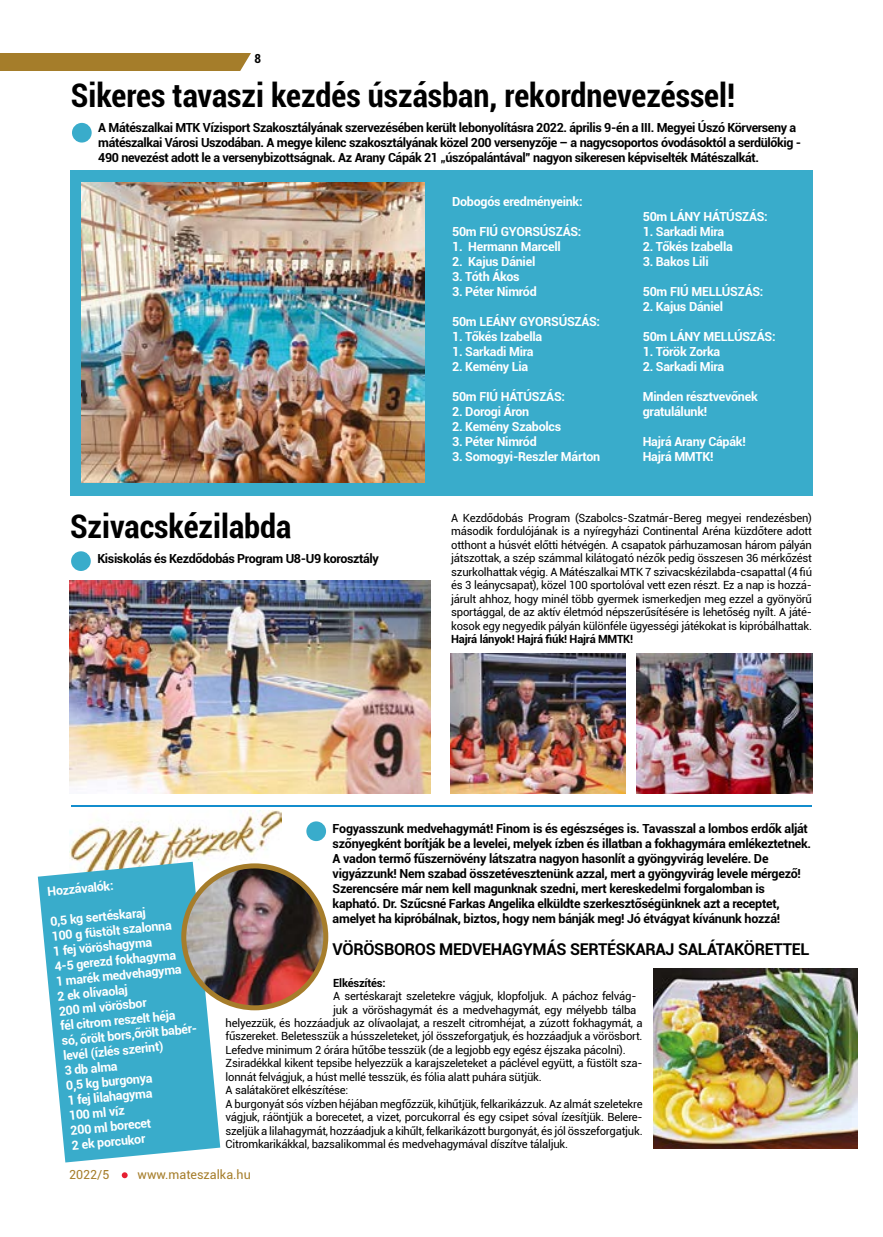
<style>
.page{position:relative;width:883px;height:1237px;background:#fff}
.page>*{position:absolute;margin:0;border:0;box-sizing:border-box;transform-origin:0 0}
.t1{font:700 condensed 32.5px "Roboto";color:#000}
.t2{font:700 16.25px "Roboto";letter-spacing:-.02em;color:#000}
.t3{font:700 12.5px/15px "Roboto";letter-spacing:-.025em;color:#000}
.t4{font:700 12.5px/15px "Roboto";letter-spacing:-.02em;color:#fff}
.t5{font:12.5px "Roboto";color:#a57d2a}
.t6{font:700 condensed 12.5px "Roboto";color:#000}
.t7{font:11.25px/13.5px "Roboto";letter-spacing:-.02em;color:#000;text-align:justify}
.t8{font:700 11.25px "Roboto";letter-spacing:-.02em;color:#000}
</style>
<div class="page">
<div style="left:0;top:53px;width:261px;height:18px;background:#a57d2a"></div>
<svg style="left:122px;top:1172px;width:6px;height:6px"></svg>
<svg style="left:240px;top:53px;width:21px;height:18px"></svg>
<div style="left:70px;top:171px;width:741px;height:325px;background:#39accb"></div>
<div style="left:306px;top:821px;width:20px;height:20px;background:#39accb;border-radius:50%"></div>
<img style="left:69px;top:811px;width:212px;height:64px">
<hr style="left:72px;top:805px;width:739px;height:2px;background:#138dcd">
<div style="left:72px;top:123px;width:20px;height:20px;background:#39accb;border-radius:50%"></div>
<div style="left:71px;top:551px;width:20px;height:20px;background:#39accb;border-radius:50%"></div>
<svg style="left:38px;top:862px;width:182px;height:300px;background:#56b7d1"></svg>
<img style="left:653px;top:968px;width:204px;height:181px">
<img style="left:82px;top:182px;width:342px;height:301px">
<img style="left:69px;top:581px;width:362px;height:213px">
<img style="left:450px;top:653px;width:175px;height:141px">
<img style="left:636px;top:653px;width:176px;height:141px">
<img style="left:184px;top:866px;width:142px;height:142px;border-radius:71px">
<div style="left:181px;top:863px;width:147px;height:147px;border:5px solid #a67d2b;border-radius:50%"></div>
<p class="t6" style="left:254px;top:49px;width:8px">8</p>
<h1 class="t1" style="left:71px;top:72px;width:665px">Sikeres tavaszi kezdés úszásban, rekordnevezéssel!</h1>
<p class="t3" style="left:98px;top:120px;width:704px">A Mátészalkai MTK Vízisport Szakosztályának szervezésében került lebonyolításra 2022. április 9-én a III. Megyei Úszó Körverseny a mátészalkai Városi Uszodában. A megye kilenc szakosztályának közel 200 versenyzője – a nagycsoportos óvodásoktól a serdülőkig -<br>490 nevezést adott le a versenybizottságnak. Az Arany Cápák 21 „úszópalántával” nagyon sikeresen képviselték Mátészalkát.</p>
<h1 class="t1" style="left:70px;top:503px;width:223px">Szivacskézilabda</h1>
<p class="t3" style="left:97px;top:551px;width:283px">Kisiskolás és Kezdődobás Program U8-U9 korosztály</p>
<p class="t4" style="left:452px;top:193px;width:132px">Dobogós eredményeink:</p>
<p class="t4" style="left:452px;top:223px;width:131px">50m FIÚ GYORSÚSZÁS:</p>
<p class="t4" style="left:452px;top:238px;width:110px">1. Hermann Marcell</p>
<p class="t4" style="left:452px;top:253px;width:85px">2. Kajus Dániel</p>
<p class="t4" style="left:452px;top:268px;width:69px">3. Tóth Ákos</p>
<p class="t4" style="left:452px;top:283px;width:86px">3. Péter Nimród</p>
<p class="t4" style="left:452px;top:313px;width:149px">50m LEÁNY GYORSÚSZÁS:</p>
<p class="t4" style="left:452px;top:328px;width:92px">1. Tőkés Izabella</p>
<p class="t4" style="left:452px;top:343px;width:83px">1. Sarkadi Mira</p>
<p class="t4" style="left:452px;top:358px;width:78px">2. Kemény Lia</p>
<p class="t4" style="left:452px;top:388px;width:114px">50m FIÚ HÁTÚSZÁS:</p>
<p class="t4" style="left:452px;top:403px;width:79px">2. Dorogi Áron</p>
<p class="t4" style="left:452px;top:418px;width:111px">2. Kemény Szabolcs</p>
<p class="t4" style="left:452px;top:433px;width:86px">3. Péter Nimród</p>
<p class="t4" style="left:452px;top:448px;width:150px">3. Somogyi-Reszler Márton</p>
<p class="t4" style="left:642px;top:208px;width:126px">50m LÁNY HÁTÚSZÁS:</p>
<p class="t4" style="left:642px;top:223px;width:83px">1. Sarkadi Mira</p>
<p class="t4" style="left:642px;top:238px;width:92px">2. Tőkés Izabella</p>
<p class="t4" style="left:642px;top:253px;width:67px">3. Bakos Lili</p>
<p class="t4" style="left:642px;top:283px;width:122px">50m FIÚ MELLÚSZÁS:</p>
<p class="t4" style="left:642px;top:298px;width:82px">2. Kajus Dániel</p>
<p class="t4" style="left:642px;top:328px;width:134px">50m LÁNY MELLÚSZÁS:</p>
<p class="t4" style="left:642px;top:343px;width:79px">1. Török Zorka</p>
<p class="t4" style="left:642px;top:358px;width:83px">2. Sarkadi Mira</p>
<p class="t4" style="left:642px;top:388px;width:116px">Minden résztvevőnek gratulálunk!</p>
<p class="t4" style="left:642px;top:433px;width:104px">Hajrá Arany Cápák!<br>Hajrá MMTK!</p>
<p class="t7" style="left:451px;top:510px;width:362px">A Kezdődobás Program (Szabolcs-Szatmár-Bereg megyei rendezésben) második fordulójának is a nyíregyházi Continental Aréna küzdőtere adott otthont a húsvét előtti hétvégén. A csapatok párhuzamosan három pályán játszottak, a szép számmal kilátogató nézők pedig összesen 36 mérkőzést szurkolhattak végig. A Mátészalkai MTK 7 szivacskézilabda-csapattal (4 fiú és 3 leánycsapat), közel 100 sportolóval vett ezen részt. Ez a nap is hozzá&shy;járult ahhoz, hogy minél több gyermek ismerkedjen meg ezzel a gyönyörű sportággal, de az aktív életmód népszerűsítésére is lehetőség nyílt. A játé&shy;kosok egy negyedik pályán különféle ügyességi játékokat is kipróbálhattak.</p>
<p class="t8" style="left:451px;top:631px;width:183px">Hajrá lányok! Hajrá fiúk! Hajrá MMTK!</p>
<p class="t4" style="left:47px;top:884px;width:68px;rotate:-6deg">Hozzávalók:</p>
<p class="t4" style="left:47px;top:914px;width:139px;rotate:-6deg">0,5 kg sertéskaraj<br>100 g füstölt szalonna<br>1 fej vöröshagyma<br>4-5 gerezd fokhagyma<br>1 marék medvehagyma<br>2 ek olívaolaj<br>200 ml vörösbor<br>fél citrom reszelt héja<br>só, őrölt bors,őrölt babér&shy;levél (ízlés szerint)<br>3 db alma<br>0,5 kg burgonya<br>1 fej lilahagyma<br>100 ml víz<br>200 ml borecet<br>2 ek porcukor</p>
<p class="t3" style="left:332px;top:820px;width:480px">Fogyasszunk medvehagymát! Finom is és egészséges is. Tavasszal a lombos erdők alját szőnyegként borítják be a levelei, melyek ízben és illatban a fokhagymára emlékeztetnek.<br>A vadon termő fűszernövény látszatra nagyon hasonlít a gyöngyvirág levelére. De vigyázzunk! Nem szabad összetévesztenünk azzal, mert a gyöngyvirág levele mérgező!<br>Szerencsére már nem kell magunknak szedni, mert kereskedelmi forgalomban is kapható. Dr. Szűcsné Farkas Angelika elküldte szerkesztőségünknek azt a receptet, amelyet ha kipróbálnak, biztos, hogy nem bánják meg! Jó étvágyat kívánunk hozzá!</p>
<h2 class="t2" style="left:332px;top:937px;width:478px">VÖRÖSBOROS MEDVEHAGYMÁS SERTÉSKARAJ SALÁTAKÖRETTEL</h2>
<p class="t8" style="left:333px;top:975px;width:54px">Elkészítés:</p>
<p class="t7" style="left:333px;top:989px;width:304px">A sertéskarajt szeletekre vágjuk, klopfoljuk. A páchoz felvág-</p>
<p class="t7" style="left:333px;top:1002px;width:305px">juk a vöröshagymát és a medvehagymát, egy mélyebb tálba</p>
<p class="t7" style="left:225px;top:1015px;width:418px">helyezzük, és hozzáadjuk az olívaolajat, a reszelt citromhéjat, a zúzott fokhagymát, a</p>
<p class="t7" style="left:225px;top:1029px;width:418px">fűszereket. Beletesszük a hússzeleteket, jól összeforgatjuk, és hozzáadjuk a vörösbort.</p>
<p class="t7" style="left:225px;top:1042px;width:401px">Lefedve minimum 2 órára hűtőbe tesszük (de a legjobb egy egész éjszaka pácolni).</p>
<p class="t7" style="left:225px;top:1056px;width:418px">Zsiradékkal kikent tepsibe helyezzük a karajszeleteket a páclével együtt, a füstölt sza-</p>
<p class="t7" style="left:225px;top:1069px;width:317px">lonnát felvágjuk, a húst mellé tesszük, és fólia alatt puhára sütjük.</p>
<p class="t7" style="left:225px;top:1083px;width:124px">A salátaköret elkészítése:</p>
<p class="t7" style="left:225px;top:1096px;width:418px">A burgonyát sós vízben héjában megfőzzük, kihűtjük, felkarikázzuk. Az almát szeletekre</p>
<p class="t7" style="left:225px;top:1110px;width:418px">vágjuk, ráöntjük a borecetet, a vizet, porcukorral és egy csipet sóval ízesítjük. Belere-</p>
<p class="t7" style="left:225px;top:1123px;width:418px">szeljük a lilahagymát, hozzáadjuk a kihűlt, felkarikázott burgonyát, és jól összeforgatjuk.</p>
<p class="t7" style="left:225px;top:1137px;width:344px">Citromkarikákkal, bazsalikommal és medvehagymával díszítve tálaljuk.</p>
<p class="t5" style="left:69px;top:1165px;width:42px">2022/5</p>
<p class="t5" style="left:137px;top:1165px;width:115px">www.mateszalka.hu</p>
</div>
